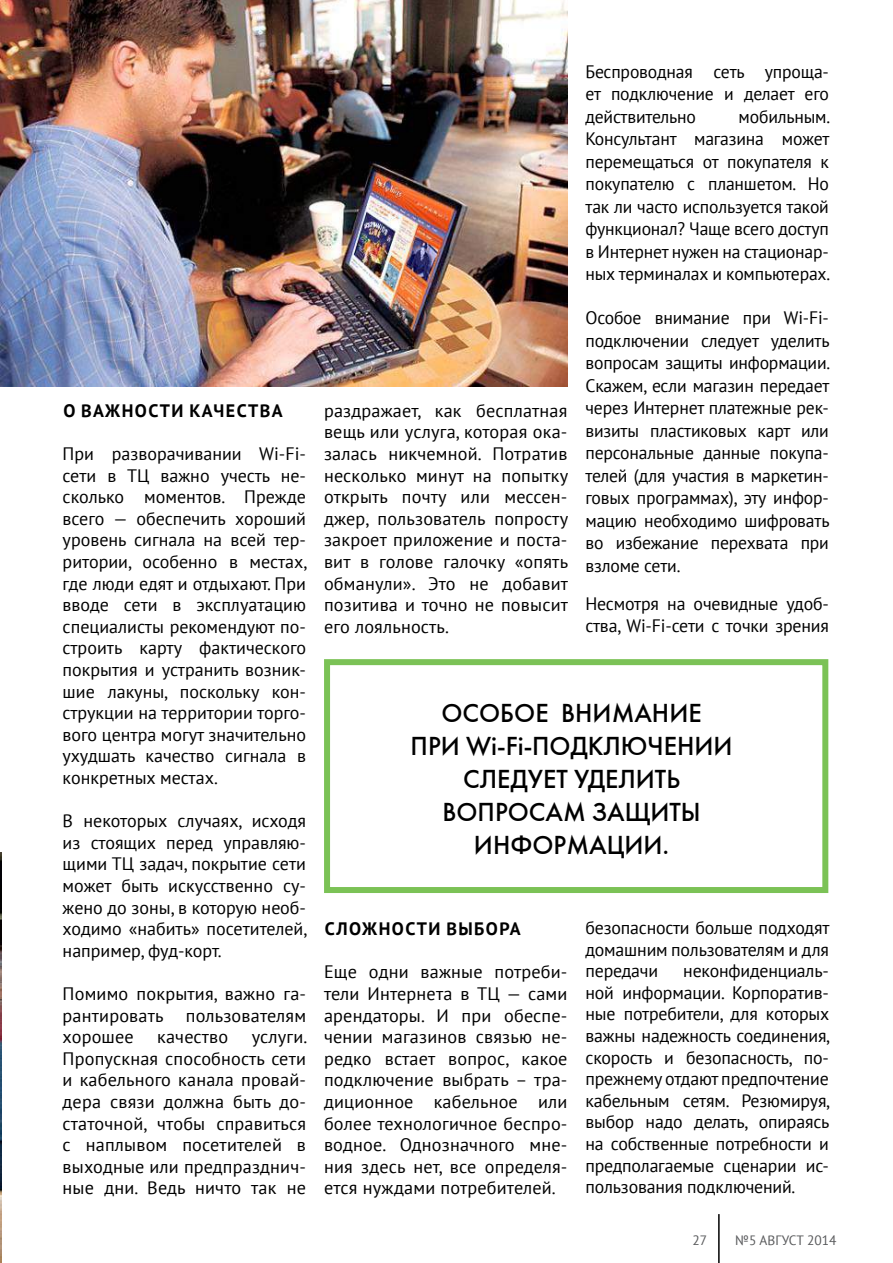
<style>
.page{position:relative;width:893px;height:1263px;background:#fff}
.page>*{position:absolute;margin:0;border:0;box-sizing:border-box;transform-origin:0 0}
.t1{font:27px/33px "Futura Medium C";color:#000;text-align:center}
.t2{font:18px/21.6px "PT Sans";letter-spacing:-.01em;color:#000;text-align:justify}
.t3{font:700 18px "PT Sans";letter-spacing:.08em;color:#000}
.t4{font:18px "PT Sans";letter-spacing:.01em;color:#000}
.t5{font:13.5px "PT Sans";color:#58595b}
</style>
<div class="page">
<hr style="left:718px;top:1214px;width:2px;height:49px;background:#000">
<img style="left:0;top:853px;width:1px;height:410px">
<img style="left:0;top:0;width:567px;height:386px">
<div style="left:324px;top:659px;width:504px;height:234px;border:6px solid #7bc256"></div>
<p class="t3" style="left:63px;top:398px;width:85px">О важност</p>
<p class="t3" style="left:172px;top:398px;width:113px">и качества</p>
<p class="t2" style="left:63px;top:442px;width:246px">При разворачивании Wi-Fi&shy;сети в ТЦ важно учесть не&shy;сколько моментов. Прежде всего — обеспечить хороший уровень сигнала на всей тер&shy;ритории, особенно в местах, где люди едят и отдыхают. При вводе сети в эксплуатацию специалисты рекомендуют по&shy;строить карту фактического покрытия и устранить возник&shy;шие лакуны, поскольку кон&shy;струкции на территории торго&shy;вого центра могут значительно ухудшать качество сигнала в конкретных местах.</p>
<p class="t2" style="left:63px;top:810px;width:246px">В некоторых случаях, исходя из стоящих перед управляю&shy;щими ТЦ задач, покрытие сети может быть искусственно су&shy;жено до зоны, в которую необ&shy;ходимо «набить» посетителей, например, фуд-корт.</p>
<p class="t2" style="left:63px;top:982px;width:245px">Помимо покрытия, важно га&shy;рантировать пользователям хорошее</p>
<p class="t2" style="left:63px;top:1026px;width:246px;text-indent:189px">услуги.<br>Пропускная способность сети и кабельного канала провай&shy;дера связи должна быть до&shy;статочной, чтобы справиться с наплывом посетителей в выходные или предпразднич&shy;ные дни. Ведь ничто так не</p>
<p class="t4" style="left:157px;top:1025px;width:72px">качество</p>
<p class="t2" style="left:324px;top:399px;width:246px">раздражает, как бесплатная вещь или услуга, которая ока&shy;залась никчемной. Потратив несколько минут на попытку открыть почту или мессен&shy;джер, пользователь попросту закроет приложение и поста&shy;вит в голове галочку «опять обманули». Это не добавит позитива и точно не повысит его лояльность.</p>
<p class="t2" style="left:585px;top:60px;width:245px;line-height:22.5px">Беспроводная сеть упроща&shy;ет подключение и делает его действительно</p>
<p class="t2" style="left:585px;top:105px;width:246px;line-height:22.5px;text-indent:153px">мобильным.<br>Консультант магазина может перемещаться от покупателя к покупателю с планшетом. Но так ли часто используется такой функционал? Чаще всего доступ в Интернет нужен на стационар&shy;ных терминалах и компьютерах.</p>
<p class="t2" style="left:585px;top:306px;width:246px;line-height:22.5px">Особое внимание при Wi-Fi&shy;подключении следует уделить вопросам защиты информации.<br>Скажем, если магазин передает через Интернет платежные рек&shy;визиты пластиковых карт или персональные данные покупа&shy;телей (для участия в маркетин&shy;говых программах), эту инфор&shy;мацию необходимо шифровать во избежание перехвата при взломе сети.</p>
<p class="t2" style="left:585px;top:592px;width:245px">Несмотря на очевидные удоб&shy;ства, Wi-Fi-сети с точки зрения</p>
<h1 class="t1" style="left:411px;top:696px;width:323px">Особое внимание<br>при Wi-Fi-подключении следует уделить вопросам защиты информации.</h1>
<p class="t3" style="left:325px;top:917px;width:80px">Сложност</p>
<p class="t3" style="left:428px;top:917px;width:94px">и выбора</p>
<p class="t2" style="left:324px;top:961px;width:245px">Еще одни важные потреби&shy;тели Интернета в ТЦ — сами арендаторы. И при обеспе&shy;чении магазинов связью не&shy;редко встает вопрос, какое подключение выбрать – тра&shy;диционное кабельное или более технологичное беспро&shy;водное. Однозначного мне&shy;ния здесь нет, все определя&shy;ется нуждами потребителей.</p>
<p class="t2" style="left:585px;top:916px;width:245px">безопасности больше подходят домашним пользователям и для передачи</p>
<p class="t2" style="left:585px;top:960px;width:246px;text-indent:98px">неконфиденциаль&shy;ной информации. Корпоратив&shy;ные потребители, для которых важны надежность соединения, скорость и безопасность, по&shy;прежнему отдают предпочтение кабельным сетям. Резюмируя, выбор надо делать, опираясь на собственные потребности и предполагаемые сценарии ис&shy;пользования подключений.</p>
<p class="t5" style="left:692px;top:1231px;width:16px">27</p>
<p class="t5" style="left:735px;top:1231px;width:103px">№5 АВГУСТ 2014</p>
</div>
